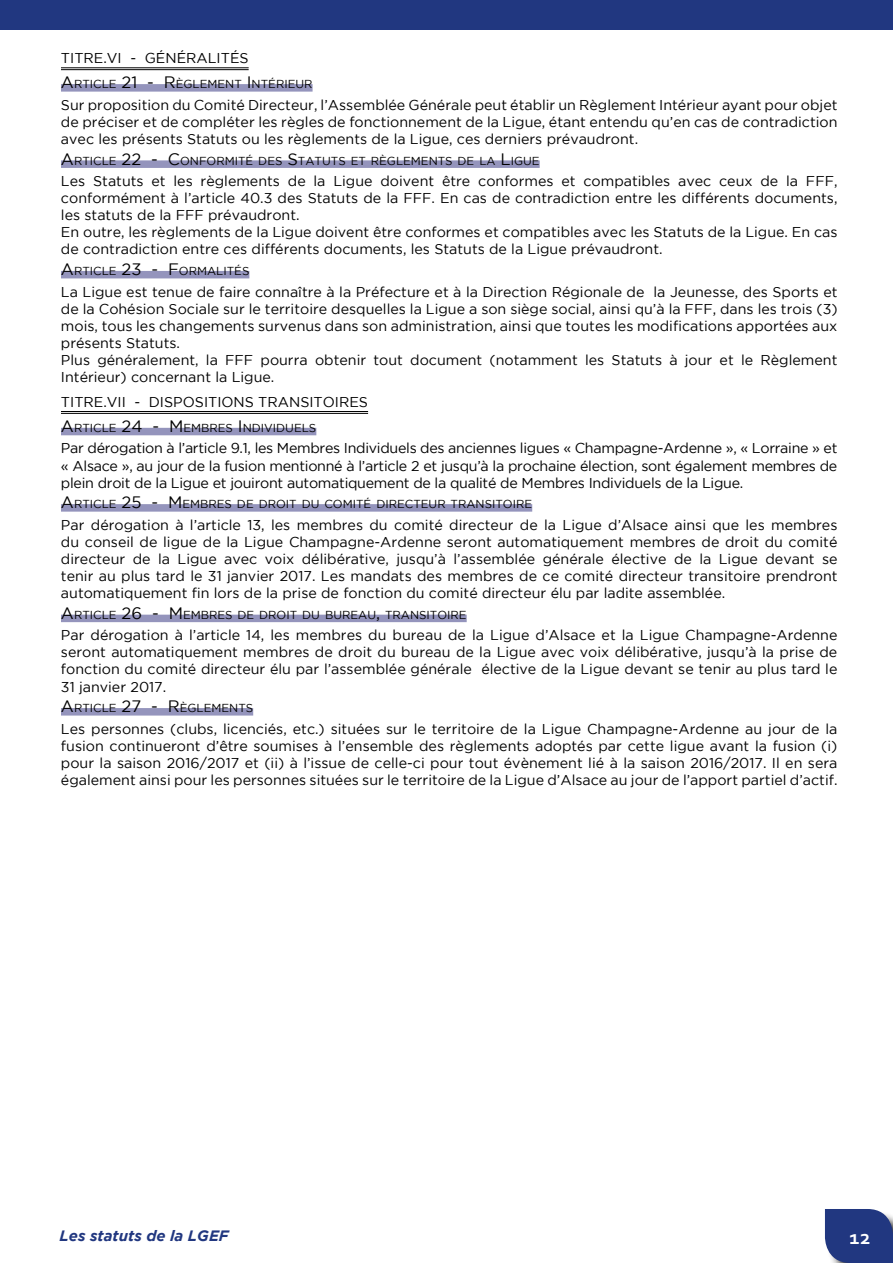
<style>
.page{position:relative;width:893px;height:1263px;background:#fff}
.page>*{position:absolute;margin:0;border:0;box-sizing:border-box;transform-origin:0 0}
.t1{font:700 21px "Corbel";color:#fff}
.t2{font:italic 700 15px "Gotham";color:#213780}
.t3{font:14.25px/17.1px "Gotham";color:#000;text-align:justify}
.t4{font:14.25px "Gotham";color:#000}
.t5{font:11.55px "Gotham";color:#000}
.s1{font-size:16.5px}
</style>
<div class="page">
<svg style="left:825px;top:1209px;width:68px;height:54px;background:#2f4387"></svg>
<div style="left:0;top:0;width:893px;height:30px;background:#213780"></div>
<hr style="left:61px;top:68px;width:188px;height:1px;background:#000">
<hr style="left:61px;top:69px;width:188px;height:1px;background:#000">
<div style="left:61px;top:84px;width:252px;height:8px;background:#9494bc"></div>
<div style="left:61px;top:160px;width:479px;height:8px;background:#9494bc"></div>
<div style="left:61px;top:271px;width:188px;height:7px;background:#9494bc"></div>
<hr style="left:61px;top:411px;width:307px;height:1px;background:#000">
<hr style="left:61px;top:413px;width:307px;height:1px;background:#000">
<div style="left:61px;top:428px;width:255px;height:7px;background:#9494bc"></div>
<div style="left:61px;top:504px;width:471px;height:8px;background:#9494bc"></div>
<div style="left:61px;top:615px;width:406px;height:7px;background:#9494bc"></div>
<div style="left:61px;top:708px;width:192px;height:7px;background:#9494bc"></div>
<p class="t4" style="left:61px;top:50px;width:189px">TITRE.VI - GÉNÉRALITÉS</p>
<p class="t5" style="left:61px;top:78px;width:21px"><span class="s1">A</span>RTICLE</p>
<p class="t5" style="left:122px;top:78px;width:64px"><span class="s1">21 - R</span>ÈGLEMENT</p>
<p class="t5" style="left:247px;top:78px;width:14px"><span class="s1">I</span>NTÉRIEUR</p>
<p class="t3" style="left:61px;top:96px;width:778px">Sur proposition du Comité Directeur, l’Assemblée Générale peut établir un Règlement Intérieur ayant pour objet de préciser et de compléter les règles de fonctionnement de la Ligue, étant entendu qu’en cas de contradiction avec les présents Statuts ou les règlements de la Ligue, ces derniers prévaudront.</p>
<p class="t5" style="left:61px;top:154px;width:21px"><span class="s1">A</span>RTICLE</p>
<p class="t5" style="left:122px;top:154px;width:68px"><span class="s1">22 - C</span>ONFORMITÉ</p>
<p class="t5" style="left:258px;top:154px;width:9px">DES</p>
<p class="t5" style="left:287px;top:154px;width:20px"><span class="s1">S</span>TATUTS</p>
<p class="t5" style="left:351px;top:154px;width:30px">ET RÈGLEMENTS</p>
<p class="t5" style="left:458px;top:154px;width:61px">DE LA <span class="s1">L</span>IGUE</p>
<p class="t3" style="left:61px;top:172px;width:778px;text-align:left">Les Statuts et les règlements de la Ligue doivent être conformes et compatibles avec ceux de la FFF, conformément à l’article 40.3 des Statuts de la FFF. En cas de contradiction entre les différents documents, les statuts de la FFF prévaudront.<br>En outre, les règlements de la Ligue doivent être conformes et compatibles avec les Statuts de la Ligue. En cas de contradiction entre ces différents documents, les Statuts de la Ligue prévaudront.</p>
<p class="t5" style="left:61px;top:265px;width:21px"><span class="s1">A</span>RTICLE</p>
<p class="t5" style="left:122px;top:265px;width:67px"><span class="s1">23 - F</span>ORMALITÉS</p>
<p class="t3" style="left:61px;top:283px;width:778px;text-align:left">La Ligue est tenue de faire connaître à la Préfecture et à la Direction Régionale de la Jeunesse, des Sports et de la Cohésion Sociale sur le territoire desquelles la Ligue a son siège social, ainsi qu’à la FFF, dans les trois (3) mois, tous les changements survenus dans son administration, ainsi que toutes les modifications apportées aux présents Statuts.<br>Plus généralement, la FFF pourra obtenir tout document (notamment les Statuts à jour et le Règlement Intérieur) concernant la Ligue.</p>
<p class="t4" style="left:61px;top:394px;width:309px">TITRE.VII - DISPOSITIONS TRANSITOIRES</p>
<p class="t5" style="left:61px;top:422px;width:21px"><span class="s1">A</span>RTICLE</p>
<p class="t5" style="left:122px;top:422px;width:71px"><span class="s1">24 - M</span>EMBRES</p>
<p class="t5" style="left:238px;top:422px;width:13px"><span class="s1">I</span>NDIVIDUELS</p>
<p class="t3" style="left:61px;top:440px;width:778px">Par dérogation à l’article 9.1, les Membres Individuels des anciennes ligues « Champagne-Ardenne », « Lorraine » et « Alsace », au jour de la fusion mentionné à l’article 2 et jusqu’à la prochaine élection, sont également membres de plein droit de la Ligue et jouiront automatiquement de la qualité de Membres Individuels de la Ligue.</p>
<p class="t5" style="left:61px;top:498px;width:21px"><span class="s1">A</span>RTICLE</p>
<p class="t5" style="left:122px;top:498px;width:70px"><span class="s1">25 - M</span>EMBRES</p>
<p class="t5" style="left:237px;top:498px;width:30px">DE DROIT</p>
<p class="t5" style="left:302px;top:498px;width:9px">DU</p>
<p class="t5" style="left:324px;top:498px;width:9px">COMITÉ</p>
<p class="t5" style="left:376px;top:498px;width:9px">DIRECTEUR</p>
<p class="t5" style="left:451px;top:498px;width:9px">TRANSITOIRE</p>
<p class="t3" style="left:61px;top:516px;width:778px">Par dérogation à l’article 13, les membres du comité directeur de la Ligue d’Alsace ainsi que les membres du conseil de ligue de la Ligue Champagne-Ardenne seront automatiquement membres de droit du comité directeur de la Ligue avec voix délibérative, jusqu’à l’assemblée générale élective de la Ligue devant se tenir au plus tard le 31 janvier 2017. Les mandats des membres de ce comité directeur transitoire prendront automatiquement fin lors de la prise de fonction du comité directeur élu par ladite assemblée.</p>
<p class="t5" style="left:61px;top:608px;width:21px"><span class="s1">A</span>RTICLE</p>
<p class="t5" style="left:122px;top:608px;width:71px"><span class="s1">26 - M</span>EMBRES</p>
<p class="t5" style="left:238px;top:608px;width:30px">DE DROIT</p>
<p class="t5" style="left:302px;top:608px;width:9px">DU</p>
<p class="t5" style="left:325px;top:608px;width:10px">BUREAU</p>
<p class="t5" style="left:376px;top:608px;width:18px"><span class="s1">,</span> TRANSITOIRE</p>
<p class="t3" style="left:61px;top:626px;width:778px">Par dérogation à l’article 14, les membres du bureau de la Ligue d’Alsace et la Ligue Champagne-Ardenne seront automatiquement membres de droit du bureau de la Ligue avec voix délibérative, jusqu’à la prise de fonction du comité directeur élu par l’assemblée générale élective de la Ligue devant se tenir au plus tard le 31 janvier 2017.</p>
<p class="t5" style="left:61px;top:702px;width:21px"><span class="s1">A</span>RTICLE</p>
<p class="t5" style="left:122px;top:702px;width:68px"><span class="s1">27 - R</span>ÈGLEMENTS</p>
<p class="t3" style="left:61px;top:720px;width:778px">Les personnes (clubs, licenciés, etc.) situées sur le territoire de la Ligue Champagne-Ardenne au jour de la fusion continueront d’être soumises à l’ensemble des règlements adoptés par cette ligue avant la fusion (i) pour la saison 2016/2017 et (ii) à l’issue de celle-ci pour tout évènement lié à la saison 2016/2017. Il en sera également ainsi pour les personnes situées sur le territoire de la Ligue d’Alsace au jour de l’apport partiel d’actif.</p>
<p class="t2" style="left:60px;top:1227px;width:171px">Les statuts de la LGEF</p>
<h1 class="t1" style="left:850px;top:1224px;width:22px">12</h1>
</div>
